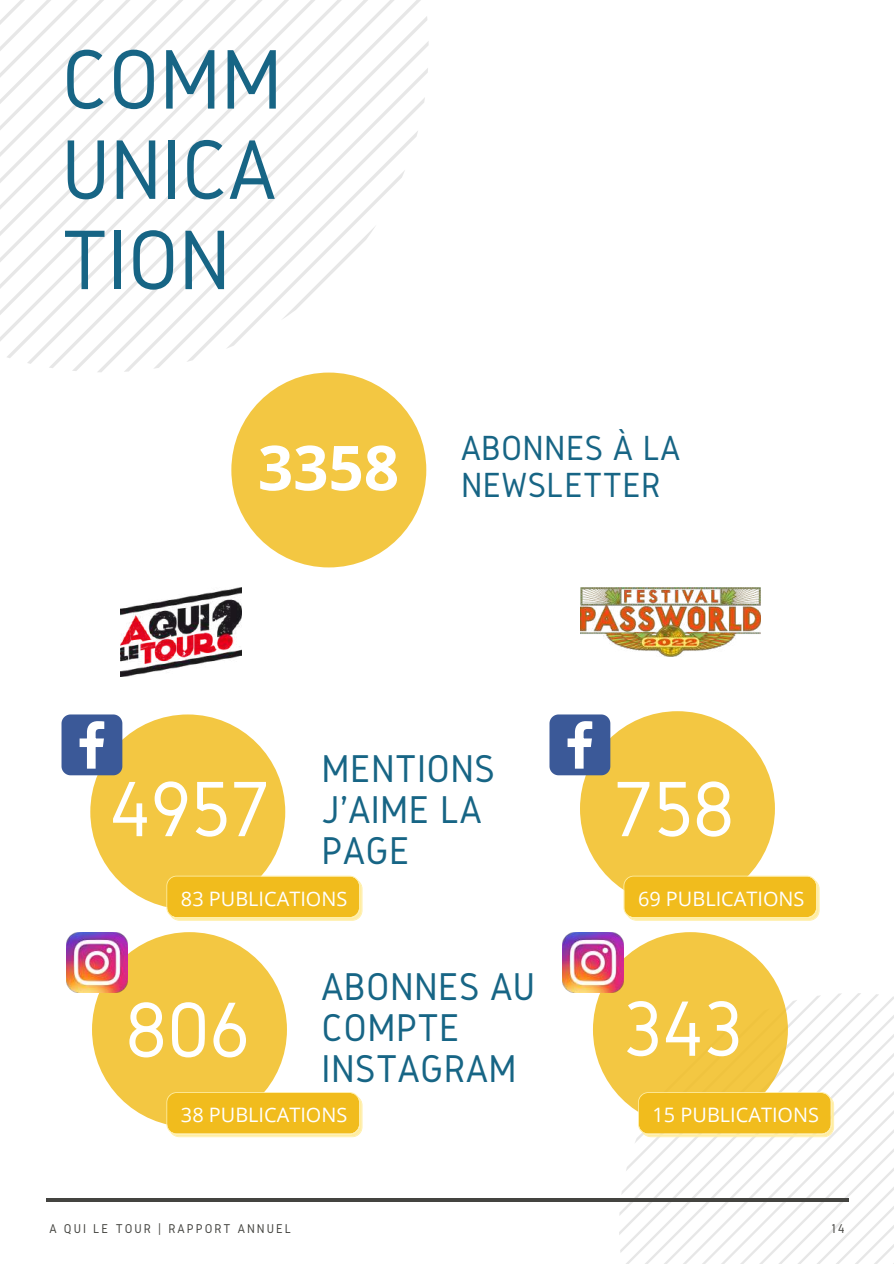
<style>
.page{position:relative;width:894px;height:1264px;background:#fff}
.page>*{position:absolute;margin:0;border:0;box-sizing:border-box;transform-origin:0 0}
.t1{font:87.6px/90.3px "Gidole";color:#176585;text-align:justify}
.t2{font:81.45px "Gidole";letter-spacing:-.01em;color:#fff}
.t3{font:700 61.95px "Open Sans";color:#fff}
.t4{font:40.2px/41px "Gidole";letter-spacing:.01em;color:#176585}
.t5{font:36.3px/36.9px "Gidole";letter-spacing:.01em;color:#176585}
.t6{font:19.95px "Open Sans";color:#fff}
.t7{font:13.2px "Gidole";letter-spacing:.15em;color:#444440}
</style>
<div class="page">
<svg style="left:0;top:0;width:405px;height:349px"></svg>
<div style="left:231px;top:372px;width:195px;height:195px;background:#f3c742;border-radius:50%"></div>
<div style="left:90px;top:714px;width:195px;height:195px;background:#f3c742;border-radius:50%"></div>
<div style="left:92px;top:932px;width:195px;height:194px;background:#f3c742;border-radius:50%"></div>
<hr style="left:46px;top:1198px;width:802px;height:3px;background:#444440">
<svg style="left:61px;top:714px;width:61px;height:61px"></svg>
<img style="left:67px;top:932px;width:60px;height:60px">
<svg style="left:166px;top:1092px;width:196px;height:45px;background:#f2c230"></svg>
<svg style="left:166px;top:875px;width:196px;height:45px;background:#f2c22f"></svg>
<img style="left:121px;top:588px;width:120px;height:89px">
<img style="left:580px;top:588px;width:180px;height:68px">
<div style="left:580px;top:711px;width:194px;height:195px;background:#f3c742;border-radius:50%"></div>
<div style="left:592px;top:932px;width:195px;height:194px;background:#f3c742;border-radius:50%"></div>
<svg style="left:549px;top:714px;width:61px;height:61px"></svg>
<img style="left:562px;top:932px;width:61px;height:60px">
<svg style="left:623px;top:875px;width:196px;height:45px;background:#f2c22f"></svg>
<svg style="left:621px;top:995px;width:272px;height:268px"></svg>
<h1 class="t1" style="left:61px;top:33px;width:222px">COMM UNICA TION</h1>
<h3 class="t3" style="left:258px;top:424px;width:143px">3358</h3>
<h3 class="t5" style="left:461px;top:429px;width:221px">ABONNÉS À LA<br>NEWSLETTER</h3>
<h2 class="t2" style="left:108px;top:764px;width:163px">4957</h2>
<h3 class="t4" style="left:321px;top:748px;width:175px">MENTIONS<br>J'AIME LA<br>PAGE</h3>
<p class="t6" style="left:181px;top:884px;width:168px">83 PUBLICATIONS</p>
<h2 class="t2" style="left:125px;top:985px;width:127px">806</h2>
<h3 class="t4" style="left:321px;top:965px;width:215px">ABONNÉS AU<br>COMPTE<br>INSTAGRAM</h3>
<p class="t6" style="left:181px;top:1100px;width:168px">38 PUBLICATIONS</p>
<h2 class="t2" style="left:613px;top:764px;width:123px">758</h2>
<p class="t6" style="left:638px;top:884px;width:168px">69 PUBLICATIONS</p>
<h2 class="t2" style="left:622px;top:983px;width:121px">343</h2>
<p class="t6" style="left:652px;top:1100px;width:168px">15 PUBLICATIONS</p>
<p class="t7" style="left:49px;top:1220px;width:243px">A QUI LE TOUR | RAPPORT ANNUEL</p>
<p class="t7" style="left:830px;top:1221px;width:15px">14</p>
</div>
